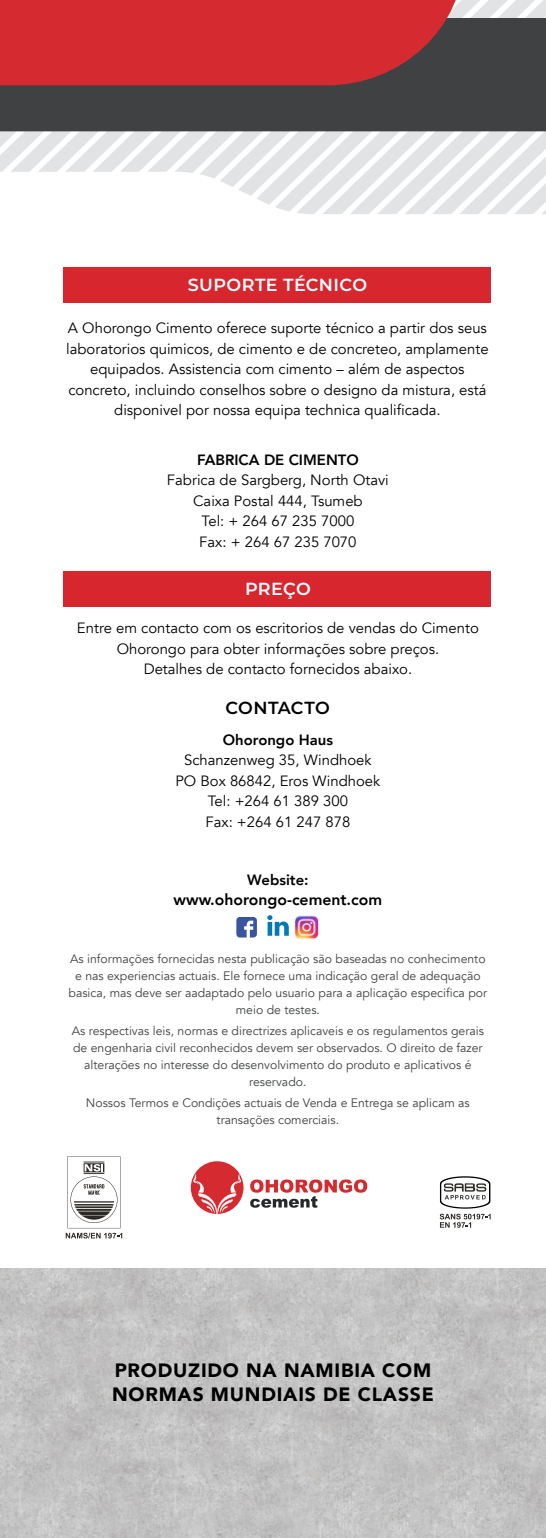
<style>
.page{position:relative;width:546px;height:1538px;background:#fff}
.page>*{position:absolute;margin:0;border:0;box-sizing:border-box;transform-origin:0 0}
.t1{font:900 19.25px/23.1px "Avenir";letter-spacing:.04em;color:#000}
.t2{font:600 17.5px "Montserrat";letter-spacing:.025em;color:#fff}
.t3{font:600 17.5px "Montserrat";letter-spacing:.01em;color:#000}
.t4{font:800 15.75px "Avenir";color:#000}
.t5{font:14.88px/20.5px "Avenir";color:#000;text-align:center}
.t6{font:800 14.88px "Avenir";color:#000}
.t7{font:12.25px/17px "Avenir";color:#3f4142;text-align:center}
</style>
<div class="page">
<svg style="left:10px;top:131px;width:189px;height:41px;fill:#e2e3e4"></svg>
<svg style="left:378px;top:131px;width:168px;height:83px"></svg>
<svg style="left:199px;top:131px;width:76px;height:48px;fill:#e2e3e4"></svg>
<svg style="left:275px;top:0;width:241px;height:212px;fill:#e2e3e4"></svg>
<div style="left:0;top:18px;width:546px;height:113px;background:#3f4142"></div>
<svg style="left:0;top:0;width:464px;height:85px;fill:#d52a2f"></svg>
<img style="left:0;top:1268px;width:546px;height:270px">
<svg style="left:250px;top:1179px;width:117px;height:29px"></svg>
<div style="left:191px;top:1161px;width:52px;height:53px;background:#d52a2f;border-radius:50%"></div>
<svg style="left:193px;top:1173px;width:48px;height:41px"></svg>
<div style="left:63px;top:268px;width:427px;height:35px;background:#d8262f"></div>
<div style="left:63px;top:571px;width:427px;height:35px;background:#d8262f"></div>
<svg style="left:236px;top:917px;width:21px;height:20px"></svg>
<svg style="left:267px;top:915px;width:22px;height:21px"></svg>
<img style="left:295px;top:916px;width:24px;height:23px">
<svg style="left:439px;top:1176px;width:51px;height:52px"></svg>
<svg style="left:66px;top:1156px;width:56px;height:82px"></svg>
<p class="t2" style="left:188px;top:273px;width:181px">SUPORTE TÉCNICO</p>
<p class="t5" style="left:66px;top:318px;width:424px">A Ohorongo Cimento oferece suporte técnico a partir dos seus laboratorios quimicos, de cimento e de concreteo, amplamente equipados. Assistencia com cimento – além de aspectos concreto, incluindo conselhos sobre o designo da mistura, está disponivel por nossa equipa technica qualificada.</p>
<p class="t6" style="left:197px;top:448px;width:163px">FABRICA DE CIMENTO</p>
<p class="t5" style="left:167px;top:470px;width:223px">Fabrica de Sargberg, North Otavi<br>Caixa Postal 444, Tsumeb<br>Tel: + 264 67 235 7000<br>Fax: + 264 67 235 7070</p>
<p class="t2" style="left:245px;top:577px;width:67px">PREÇO</p>
<p class="t5" style="left:77px;top:618px;width:403px">Entre em contacto com os escritorios de vendas do Cimento<br>Ohorongo para obter informações sobre preços.<br>Detalhes de contacto fornecidos abaixo.</p>
<p class="t3" style="left:225px;top:695px;width:106px">CONTACTO</p>
<p class="t6" style="left:223px;top:728px;width:112px">Ohorongo Haus</p>
<p class="t5" style="left:175px;top:750px;width:206px">Schanzenweg 35, Windhoek<br>PO Box 86842, Eros Windhoek<br>Tel: +264 61 389 300<br>Fax: +264 61 247 878</p>
<p class="t6" style="left:247px;top:868px;width:63px">Website:</p>
<p class="t4" style="left:174px;top:888px;width:210px">www.ohorongo-cement.com</p>
<p class="t7" style="left:69px;top:950px;width:420px">As informações fornecidas nesta publicação são baseadas no conhecimento e nas experiencias actuais. Ele fornece uma indicação geral de adequação basica, mas deve ser aadaptado pelo usuario para a aplicação especifica por meio de testes.</p>
<p class="t7" style="left:72px;top:1022px;width:413px">As respectivas leis, normas e directrizes aplicaveis e os regulamentos gerais de engenharia civil reconhecidos devem ser observados. O direito de fazer alterações no interesse do desenvolvimento do produto e aplicativos é reservado.</p>
<p class="t7" style="left:86px;top:1094px;width:385px">Nossos Termos e Condições actuais de Venda e Entrega se aplicam as transações comerciais.</p>
<p class="t1" style="left:112px;top:1359px;width:323px">PRODUZIDO NA NAMIBIA COM<br>NORMAS MUNDIAIS DE CLASSE</p>
</div>
